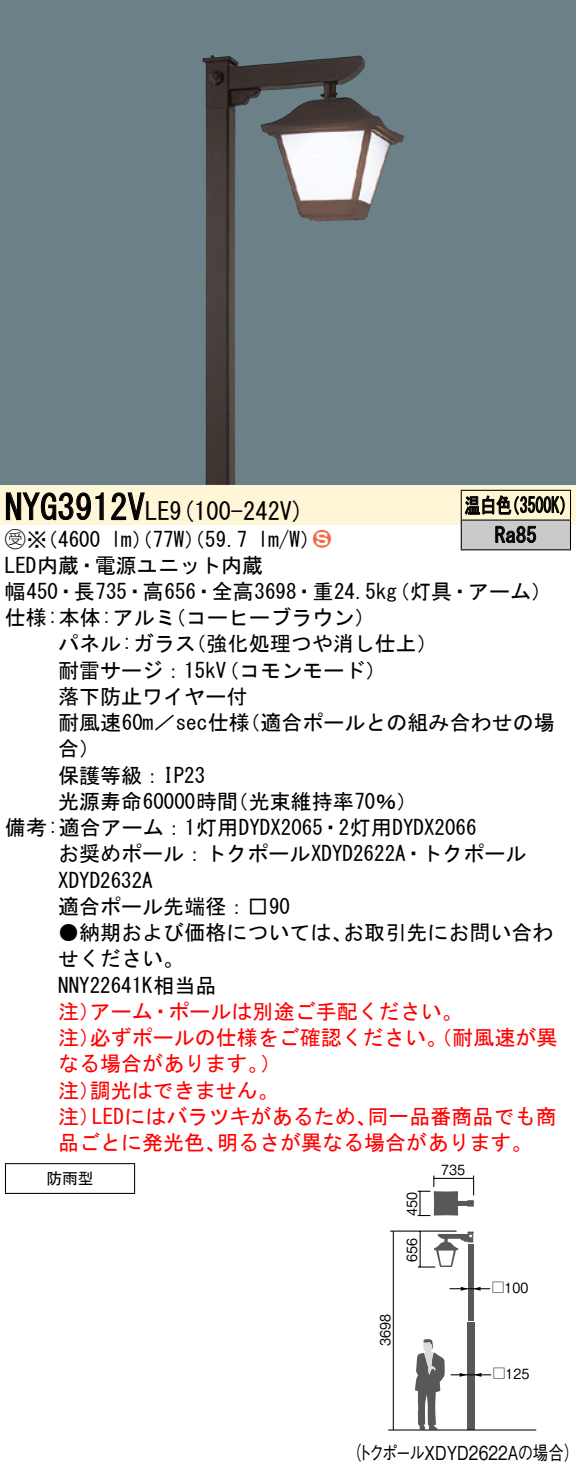
<style>
.page{position:relative;width:576px;height:1473px;background:#fff}
.page>*{position:absolute;margin:0;border:0;box-sizing:border-box;transform-origin:0 0}
.t1{font:35px "MS Gothic";color:#000}
.t2{font:24.5px "MS Gothic";color:#000}
.t3{font:21px/26.2px "MS Gothic";color:#000}
.t4{font:21px/26.2px "MS Gothic";color:#f00}
.t5{font:21px/29.8px "MS Gothic";color:#000;scale:.75 1}
.t6{font:21px "Ford Classification 1";color:#ed6d48}
.t7{font:19.25px "Gothic BBB Pro Medium 90 pv RKSJ H";color:#000;scale:.8 1}
.t8{font:15.75px "MS Gothic";color:#000}
.t9{font:14px "Gothic BBB Pro Medium 90 pv RKSJ H";color:#000;scale:.9 1}
.s1{font-size:35px}
.s2{font-family:"Ford Classification 1"}
.s3{color:#fff}
.s4{font-size:12.6px}
</style>
<div class="page">
<div style="left:0;top:0;width:575px;height:485px;background:#6c8087"></div>
<img style="left:202px;top:55px;width:153px;height:430px">
<div style="left:0;top:485px;width:575px;height:40px;background:#fff5d7"></div>
<svg style="left:6px;top:492px;width:98px;height:28px"></svg>
<svg style="left:111px;top:492px;width:34px;height:28px"></svg>
<hr style="left:5px;top:1163px;width:130px;height:1px;background:#000">
<svg style="left:5px;top:1164px;width:1px;height:29px"></svg>
<svg style="left:134px;top:1164px;width:1px;height:29px"></svg>
<hr style="left:5px;top:1193px;width:130px;height:1px;background:#000">
<div style="left:461px;top:490px;width:109px;height:30px;background:#fff6d2"></div>
<div style="left:461px;top:520px;width:109px;height:30px;background:#cacaca"></div>
<hr style="left:460px;top:490px;width:110px;height:1px;background:#000">
<hr style="left:569px;top:491px;width:2px;height:28px;background:#000">
<hr style="left:460px;top:519px;width:110px;height:2px;background:#000">
<hr style="left:569px;top:520px;width:2px;height:29px;background:#000">
<hr style="left:460px;top:549px;width:110px;height:1px;background:#000">
<svg style="left:460px;top:491px;width:104px;height:58px"></svg>
<hr style="left:390px;top:1230px;width:66px;height:1px;background:#000">
<hr style="left:392px;top:1231px;width:2px;height:199px;background:#000">
<svg style="left:417px;top:1175px;width:57px;height:41px"></svg>
<svg style="left:417px;top:1231px;width:57px;height:36px"></svg>
<svg style="left:415px;top:1339px;width:30px;height:90px"></svg>
<div style="left:466px;top:1322px;width:8px;height:107px;background:#595757"></div>
<div style="left:467px;top:1244px;width:6px;height:77px;background:#595757"></div>
<hr style="left:450px;top:1374px;width:41px;height:1px;background:#000">
<hr style="left:388px;top:1429px;width:148px;height:1px;background:#000">
<svg style="left:460px;top:1287px;width:20px;height:3px"></svg>
<svg style="left:474px;top:1373px;width:7px;height:3px"></svg>
<svg style="left:459px;top:1373px;width:7px;height:3px"></svg>
<hr style="left:449px;top:1288px;width:41px;height:1px;background:#000">
<h1 class="t1" style="left:5px;top:490px;width:124px">NYG3912</h1>
<p class="t2" style="left:127px;top:499px;width:178px"><span class="s1">V</span>LE (9 100-242 (V</p>
<p class="t3" style="left:5px;top:526px;width:259px"><span class="s2">B</span>※（4600<br>LED内蔵・電源ユニット内蔵</p>
<p class="t3" style="left:258px;top:526px;width:64px">l m (W/</p>
<p class="t6" style="left:313px;top:528px;width:19px">2<span class="s3">3</span></p>
<p class="t3" style="left:111px;top:526px;width:138px">lm）（77 ）（W 59.7</p>
<p class="t5" style="left:494px;top:490px;width:57px;text-indent:-30px">温白色<br>Ra85</p>
<p class="t5" style="left:504px;top:490px;width:96px">（3500 (K</p>
<p class="t3" style="left:165px;top:578px;width:233px;text-indent:-160px">幅450・長735・高656・全高3698・重24.5kg（コーヒーブラウン(</p>
<p class="t3" style="left:389px;top:578px;width:164px">（灯具・アーム(</p>
<p class="t3" style="left:5px;top:604px;width:172px">仕様:本体:アルミ</p>
<p class="t3" style="left:58px;top:630px;width:139px">パネル:ガラス</p>
<p class="t3" style="left:185px;top:630px;width:254px">（強化処理つや消し仕上(</p>
<p class="t3" style="left:58px;top:657px;width:170px">耐雷サージ：15kV</p>
<p class="t3" style="left:58px;top:683px;width:191px">落下防止ワイヤー付</p>
<p class="t3" style="left:218px;top:657px;width:169px">（コモンモード(</p>
<p class="t3" style="left:239px;top:709px;width:316px">（適合ポールとの組み合わせの場</p>
<p class="t3" style="left:58px;top:709px;width:193px">耐風速60 ／m sec仕様</p>
<p class="t3" style="left:58px;top:735px;width:43px">合(</p>
<p class="t3" style="left:58px;top:762px;width:149px">保護等級：IP23</p>
<p class="t3" style="left:227px;top:788px;width:191px">（光束維持率70％(</p>
<p class="t3" style="left:58px;top:788px;width:181px">光源寿命60000時間</p>
<p class="t3" style="left:5px;top:814px;width:473px">備考:適合アーム：1灯用DYDX2065・2灯用DYDX2066</p>
<p class="t3" style="left:58px;top:840px;width:469px">お奨めポール：トクポールXDYD2622 ・A トクポール</p>
<p class="t3" style="left:58px;top:867px;width:96px">XDYD2632A</p>
<p class="t3" style="left:58px;top:893px;width:233px">適合ポール先端径：□90</p>
<p class="t3" style="left:343px;top:919px;width:212px">お取引先にお問い合わ</p>
<p class="t3" style="left:58px;top:919px;width:295px">●納期および価格については、せください。<br>NNY22641K相当品</p>
<p class="t4" style="left:90px;top:998px;width:374px">アーム・ポールは別途ご手配ください。</p>
<p class="t4" style="left:90px;top:998px;width:469px;text-indent:-31px">注）<br>必ずポールの仕様をご確認ください。（耐風速が異</p>
<p class="t4" style="left:58px;top:1024px;width:43px">注）</p>
<p class="t4" style="left:90px;top:1050px;width:190px;text-indent:-32px">なる場合があります。調光はできません。</p>
<p class="t4" style="left:260px;top:1050px;width:22px">(</p>
<p class="t4" style="left:58px;top:1077px;width:43px">注）</p>
<p class="t4" style="left:92px;top:1103px;width:286px">LEDにはバラツキがあるため、</p>
<p class="t4" style="left:367px;top:1103px;width:190px">同一品番商品でも商</p>
<p class="t4" style="left:58px;top:1103px;width:43px">注）</p>
<p class="t4" style="left:58px;top:1129px;width:169px">品ごとに発光色、</p>
<p class="t8" style="left:46px;top:1170px;width:49px">防雨型</p>
<p class="t4" style="left:217px;top:1129px;width:317px">明るさが異なる場合があります。</p>
<p class="t9" style="left:441px;top:1159px;width:28px">735</p>
<p class="t9" style="left:400px;top:1216px;width:28px;rotate:-90deg">450</p>
<p class="t9" style="left:400px;top:1262px;width:28px;rotate:-90deg">656</p>
<p class="t9" style="left:374px;top:1346px;width:37px;rotate:-90deg">3698</p>
<p class="t9" style="left:491px;top:1276px;width:42px"><span class="s4">□</span>100</p>
<p class="t9" style="left:492px;top:1362px;width:42px"><span class="s4">□</span>125</p>
<p class="t7" style="left:346px;top:1437px;width:21px">（</p>
<p class="t7" style="left:357px;top:1437px;width:279px">トクポールXDYD2622Aの場合(</p>
</div>
